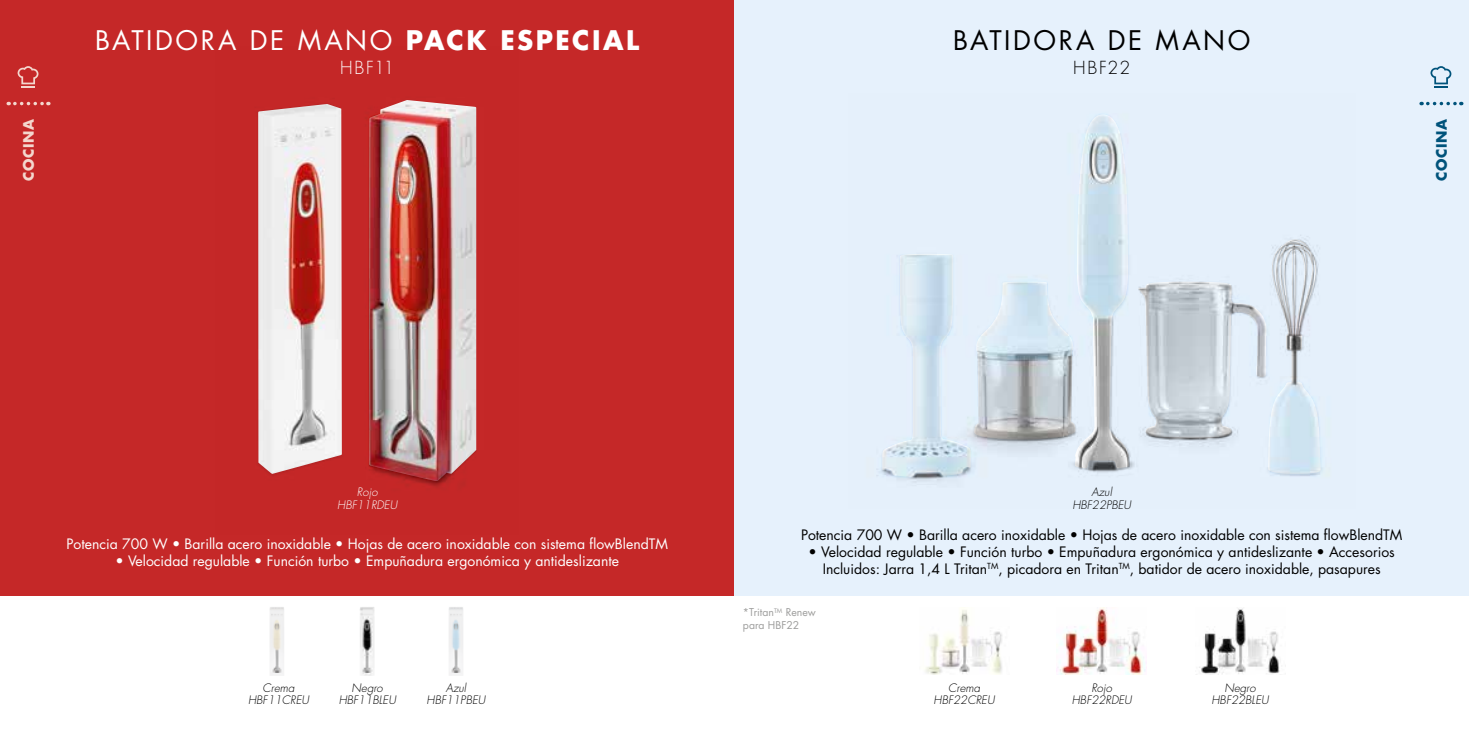
<style>
.page{position:relative;width:1469px;height:735px;background:#fff}
.page>*{position:absolute;margin:0;border:0;box-sizing:border-box;transform-origin:0 0}
.t1{font:26.25px "Futura Std";letter-spacing:.1em;color:#fff}
.t2{font:26.25px "Futura Std";letter-spacing:.1em;color:#000}
.t3{font:300 17.5px "Futura Std";letter-spacing:.06em;color:#fff}
.t4{font:300 17.5px "Futura Std";letter-spacing:.085em;color:#000}
.t5{font:14px/16.8px "Futura Std";color:#000;text-align:center}
.t6{font:14px "Futura Std";color:#fff}
.t7{font:700 14px "Futura Std";letter-spacing:.045em;color:#f4d7ce}
.t8{font:700 14px "Futura Std";letter-spacing:.045em;color:#00537b}
.t9{font:italic 300 11.38px/12.2px "Futura Std";color:#000;text-align:center}
.t10{font:italic 300 11.38px/12.2px "Futura Std";color:#fff;text-align:center}
.t11{font:10.5px/12.6px "Futura Std";color:#9d9d9c}
.s1{font-weight:700}
</style>
<div class="page">
<div style="left:0;top:0;width:734px;height:595px;background:#c52828"></div>
<div style="left:734px;top:0;width:734px;height:595px;background:#e6f1fc"></div>
<svg style="left:15px;top:102px;width:34px;height:3px"></svg>
<svg style="left:1427px;top:102px;width:34px;height:3px"></svg>
<svg style="left:1430px;top:66px;width:21px;height:22px"></svg>
<svg style="left:18px;top:66px;width:20px;height:22px"></svg>
<img style="left:1199px;top:608px;width:81px;height:66px">
<img style="left:1235px;top:609px;width:38px;height:61px">
<img style="left:876px;top:235px;width:453px;height:248px">
<img style="left:1074px;top:114px;width:213px;height:354px">
<img style="left:925px;top:609px;width:77px;height:65px">
<img style="left:449px;top:607px;width:14px;height:68px">
<img style="left:270px;top:607px;width:14px;height:68px">
<img style="left:360px;top:607px;width:15px;height:68px">
<img style="left:1056px;top:607px;width:89px;height:67px">
<img style="left:1097px;top:609px;width:38px;height:61px">
<img style="left:258px;top:100px;width:218px;height:381px">
<h1 class="t1" style="left:95px;top:23px;width:545px">BATIDORA DE MANO <span class="s1">PACK ESPECIAL</span></h1>
<p class="t3" style="left:340px;top:57px;width:56px">HBF11</p>
<h1 class="t2" style="left:953px;top:23px;width:299px">BATIDORA DE MANO</h1>
<p class="t4" style="left:1073px;top:57px;width:59px">HBF22</p>
<p class="t7" style="left:19px;top:181px;width:63px;rotate:-90deg">COCINA</p>
<p class="t8" style="left:1432px;top:181px;width:63px;rotate:-90deg">COCINA</p>
<p class="t10" style="left:337px;top:486px;width:61px">Rojo<br>HBF11RDEU</p>
<p class="t6" style="left:67px;top:534px;width:603px">Potencia 700 W • Barilla acero inoxidable • Hojas de acero inoxidable con sistema flowBlendTM</p>
<p class="t6" style="left:115px;top:551px;width:505px">• Velocidad regulable • Función turbo • Empuñadura ergonómica y antideslizante</p>
<p class="t9" style="left:1072px;top:486px;width:60px">Azul<br>HBF22PBEU</p>
<p class="t5" style="left:801px;top:526px;width:603px">Potencia 700 W • Barilla acero inoxidable • Hojas de acero inoxidable con sistema flowBlendTM</p>
<p class="t5" style="left:808px;top:543px;width:587px">• Velocidad regulable • Función turbo • Empuñadura ergonómica y antideslizante • Accesorios<br>Incluidos: Jarra 1,4 L Tritan<sup>TM</sup>, picadora en Tritan<sup>TM</sup>, batidor de acero inoxidable, pasapures</p>
<p class="t11" style="left:743px;top:605px;width:74px">*Tritan<sup>TM</sup> Renew para HBF22</p>
<p class="t9" style="left:426px;top:681px;width:60px">Azul<br>HBF11PBEU</p>
<p class="t9" style="left:248px;top:681px;width:62px">Crema<br>HBF11CREU</p>
<p class="t9" style="left:933px;top:681px;width:62px">Crema<br>HBF22CREU</p>
<p class="t9" style="left:1211px;top:681px;width:59px">Negro<br>HBF22BLEU</p>
<p class="t9" style="left:339px;top:681px;width:59px">Negro<br>HBF11BLEU</p>
<p class="t9" style="left:1071px;top:681px;width:61px">Rojo<br>HBF22RDEU</p>
</div>
